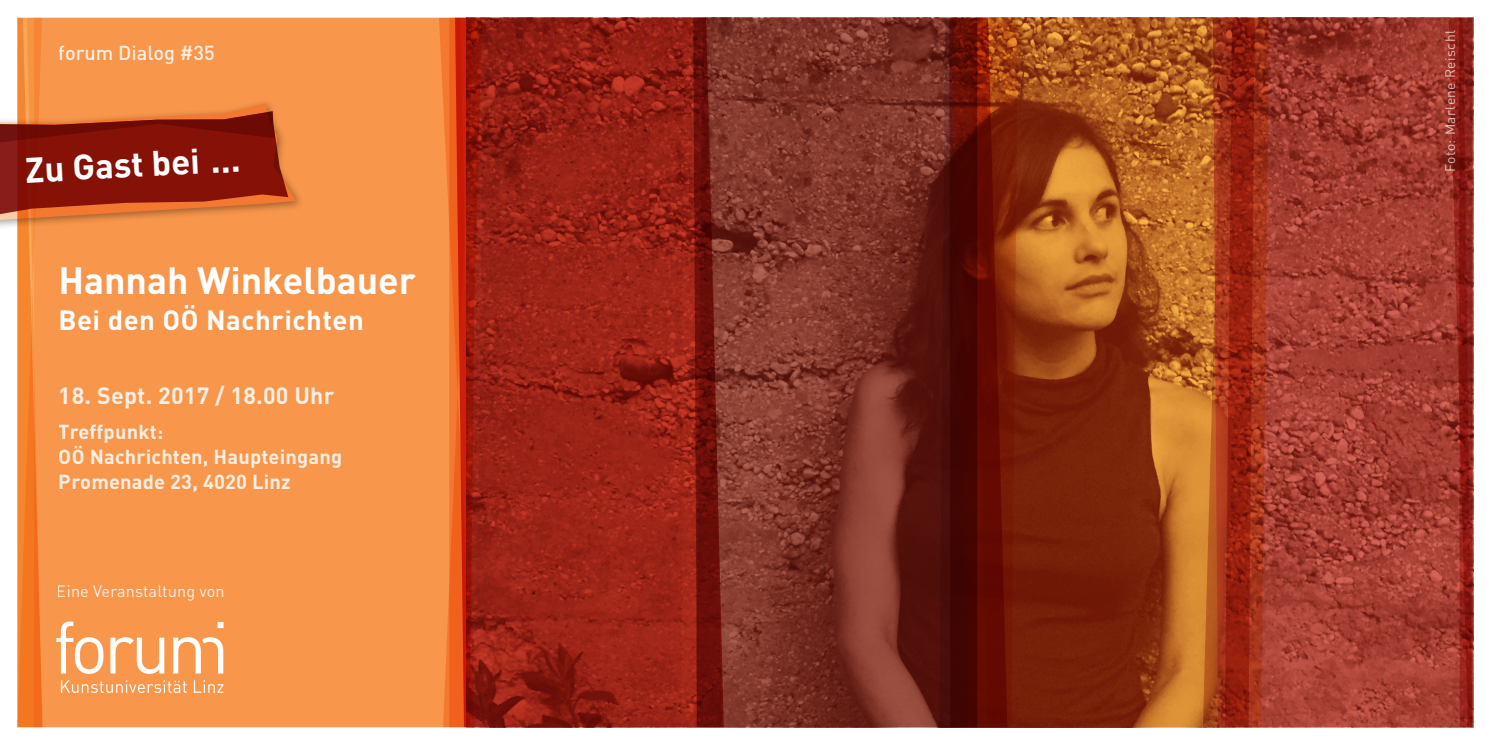
<style>
.page{position:relative;width:1489px;height:745px;background:#fff}
.page>*{position:absolute;margin:0;border:0;box-sizing:border-box;transform-origin:0 0}
.t1{font:700 37.5px "DIN";color:#fff}
.t2{font:700 35px "DIN";color:#fff}
.t3{font:700 27.5px "DIN";letter-spacing:.02em;color:#fff}
.t4{font:700 23.25px "DIN";letter-spacing:.01em;color:#fff}
.t5{font:700 20px/25px "DIN";letter-spacing:.01em;color:#fff}
.t6{font:500 20px "DIN";color:#fff}
.t7{font:16.25px "DIN";letter-spacing:.01em;color:#fff}
.t8{font:13.75px "DIN";letter-spacing:.03em;color:#fff}
</style>
<div class="page">
<div style="left:296px;top:18px;width:143px;height:708px;background:#f8964b"></div>
<svg style="left:439px;top:18px;width:27px;height:708px;background:#e96428"></svg>
<div style="left:0;top:97px;width:305px;height:133px;background:#f8964b"></div>
<svg style="left:0;top:18px;width:296px;height:708px;background:#ea8c4e"></svg>
<img style="left:466px;top:18px;width:982px;height:708px">
<svg style="left:1448px;top:18px;width:25px;height:708px;background:#93281f"></svg>
<p class="t6" style="left:59px;top:40px;width:157px">forum Dialog #35</p>
<h2 class="t2" style="left:24px;top:147px;width:217px;rotate:-3deg">Zu Gast bei ...</h2>
<h1 class="t1" style="left:58px;top:256px;width:359px">Hannah Winkelbauer</h1>
<h3 class="t3" style="left:58px;top:301px;width:307px">Bei den OÖ Nachrichten</h3>
<p class="t4" style="left:59px;top:380px;width:277px">18. Sept. 2017 / 18.00 Uhr</p>
<p class="t5" style="left:59px;top:418px;width:285px">Treffpunkt:<br>OÖ Nachrichten, Haupteingang<br>Promenade 23, 4020 Linz</p>
<p class="t7" style="left:57px;top:581px;width:169px">Eine Veranstaltung von</p>
<p class="t8" style="left:1441px;top:172px;width:143px;rotate:-90deg">Foto: Marlene Reischl</p>
</div>
